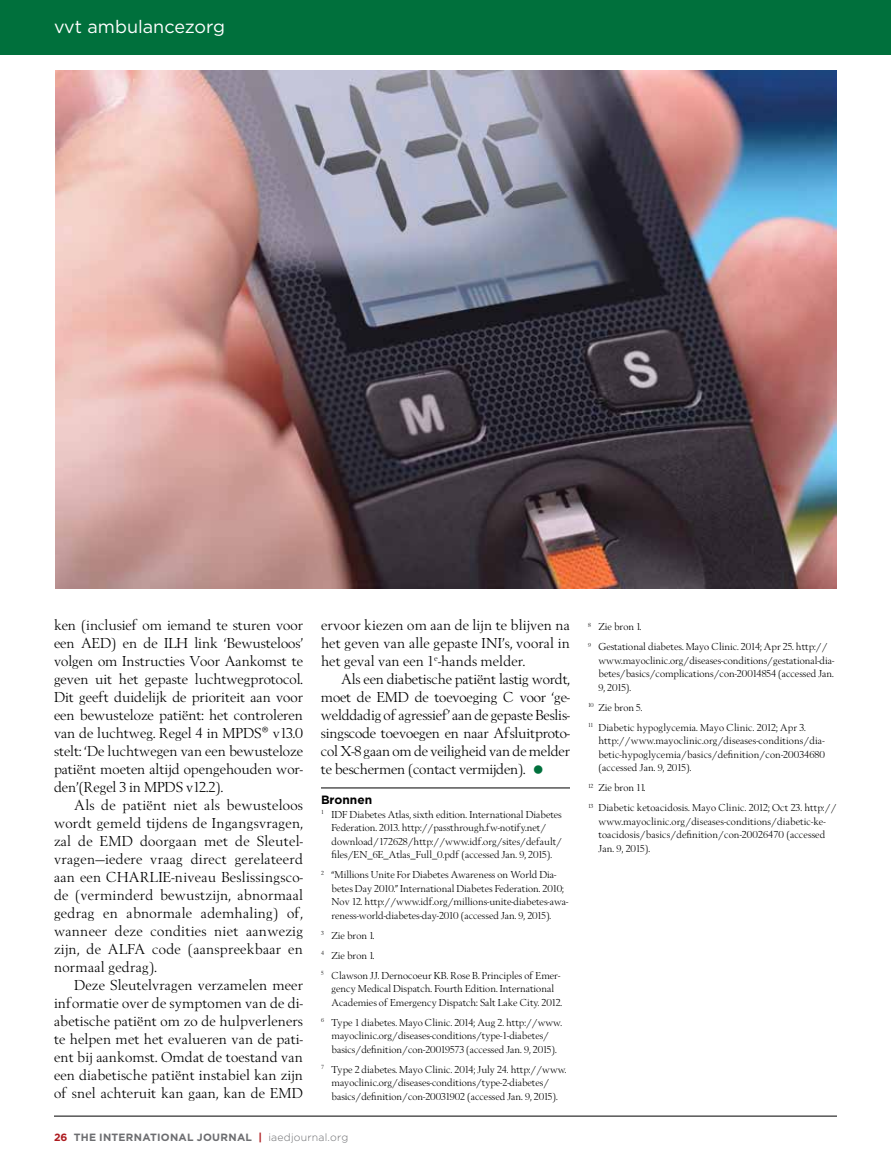
<style>
.page{position:relative;width:891px;height:1175px;background:#fff}
.page>*{position:absolute;margin:0;border:0;box-sizing:border-box;transform-origin:0 0}
.t1{font:18px "Gotham HTF";color:#fff}
.t2{font:15px/18px "Berling";letter-spacing:.01em;color:#000;text-align:justify}
.t3{font:700 12px "Gotham HTF";color:#000}
.t4{font:10.5px/13.5px "Berling";color:#000}
.t5{font:700 10.5px "Gotham HTF";letter-spacing:.02em;color:#6d6e71}
.s1{color:#ae1b1f}
.s2{font-weight:300}
</style>
<div class="page">
<hr style="left:54px;top:1115px;width:783px;height:1px;background:#000">
<div style="left:0;top:0;width:891px;height:54px;background:#00703c"></div>
<hr style="left:321px;top:787px;width:249px;height:1px;background:#000">
<img style="left:56px;top:70px;width:781px;height:518px">
<h1 class="t1" style="left:54px;top:17px;width:172px">vvt ambulancezorg</h1>
<p class="t2" style="left:54px;top:616px;width:251px">ken (inclusief om iemand te sturen voor een AED) en de ILH link ‘Bewusteloos’ volgen om Instructies Voor Aankomst te geven uit het gepaste luchtwegprotocol.<br>Dit geeft duidelijk de prioriteit aan voor een bewusteloze patiënt: het controleren van de luchtweg. Regel 4 in MPDS® v13.0 stelt: ‘De luchtwegen van een bewusteloze patiënt moeten altijd opengehouden wor&shy;den’(Regel 3 in MPDS v12.2).</p>
<p class="t2" style="left:54px;top:796px;width:251px;text-indent:20px">Als de patiënt niet als bewusteloos wordt gemeld tijdens de Ingangsvragen, zal de EMD doorgaan met de Sleutel&shy;vragen—iedere vraag direct gerelateerd aan een CHARLIE-niveau Beslissingsco&shy;de (verminderd bewustzijn, abnormaal gedrag en abnormale ademhaling) of, wanneer deze condities niet aanwezig zijn, de ALFA code (aanspreekbaar en normaal gedrag).</p>
<p class="t2" style="left:54px;top:976px;width:251px;text-indent:20px">Deze Sleutelvragen verzamelen meer informatie over de symptomen van de di&shy;abetische patiënt om zo de hulpverleners te helpen met het evalueren van de pati&shy;ënt bij aankomst. Omdat de toestand van een diabetische patiënt instabiel kan zijn of snel achteruit kan gaan, kan de EMD</p>
<h2 class="t2" style="left:321px;top:616px;width:251px">ervoor kiezen om aan de lijn te blijven na het geven van alle gepaste INI’s, vooral in het geval van een 1<sup>e</sup>-hands melder.</h2>
<p class="t2" style="left:321px;top:670px;width:251px;text-indent:20px">Als een diabetische patiënt lastig wordt, moet de EMD de toevoeging C voor ‘ge&shy;welddadig of agressief’ aan de gepaste Beslis&shy;singscode toevoegen en naar Afsluitproto&shy;col X-8 gaan om de veiligheid van de melder te beschermen (contact vermijden).</p>
<p class="t3" style="left:321px;top:793px;width:53px">Bronnen</p>
<p class="t4" style="left:332px;top:807px;width:232px;text-indent:-10px"><sup>1</sup> IDF Diabetes Atlas, sixth edition. International Diabetes Federation. 2013. http://passthrough.fw-notify.net/ download/172628/http://www.idf.org/sites/default/ files/EN_6E_Atlas_Full_0.pdf (accessed Jan. 9, 2015).</p>
<p class="t4" style="left:332px;top:868px;width:238px;text-indent:-10px"><sup>2</sup> “Millions Unite For Diabetes Awareness on World Dia&shy;betes Day 2010.” International Diabetes Federation. 2010; Nov 12. http://www.idf.org/millions-unite-diabetes-awa&shy;reness-world-diabetes-day-2010 (accessed Jan. 9, 2015).</p>
<p class="t4" style="left:321px;top:925px;width:241px;line-height:20px"><sup>3</sup> Zie bron 1.<br><sup>4</sup> Zie bron 1.<br><sup>5</sup> Clawson JJ. Dernocoeur KB. Rose B. Principles of Emer-</p>
<p class="t4" style="left:332px;top:982px;width:232px">gency Medical Dispatch. Fourth Edition. International<br>Academies of Emergency Dispatch: Salt Lake City. 2012.</p>
<p class="t4" style="left:321px;top:1015px;width:243px;text-align:center"><sup>6</sup> Type 1 diabetes. Mayo Clinic. 2014; Aug 2. http://www. mayoclinic.org/diseases-conditions/type-1-diabetes/ basics/definition/con-20019573 (accessed Jan. 9, 2015).</p>
<p class="t4" style="left:332px;top:1062px;width:237px;text-indent:-10px"><sup>7</sup> Type 2 diabetes. Mayo Clinic. 2014; July 24. http://www. mayoclinic.org/diseases-conditions/type-2-diabetes/ basics/definition/con-20031902 (accessed Jan. 9, 2015).</p>
<p class="t5" style="left:54px;top:1131px;width:296px"><span class="s1">26</span> THE INTERNATIONAL JOURNAL <span class="s1">|</span> <span class="s2">iaedjournal.org</span></p>
<p class="t4" style="left:588px;top:617px;width:241px;line-height:20px"><sup>8</sup> Zie bron 1.<br><sup>9</sup> Gestational diabetes. Mayo Clinic. 2014; Apr 25. http://</p>
<p class="t4" style="left:598px;top:653px;width:237px;text-align:justify">www.mayoclinic.org/diseases-conditions/gestational-dia&shy;betes/basics/complications/con-20014854 (accessed Jan.<br>9, 2015).</p>
<p class="t4" style="left:588px;top:697px;width:219px;line-height:20px"><sup>10</sup> Zie bron 5.<br><sup>11</sup> Diabetic hypoglycemia. Mayo Clinic. 2012; Apr 3.</p>
<p class="t4" style="left:598px;top:734px;width:228px;text-align:justify">http://www.mayoclinic.org/diseases-conditions/dia&shy;betic-hypoglycemia/basics/definition/con-20034680 (accessed Jan. 9, 2015).</p>
<p class="t4" style="left:588px;top:777px;width:250px;line-height:20px"><sup>12</sup> Zie bron 11.<br><sup>13</sup> Diabetic ketoacidosis. Mayo Clinic. 2012; Oct 23. http://</p>
<p class="t4" style="left:598px;top:814px;width:229px;text-align:justify">www.mayoclinic.org/diseases-conditions/diabetic-ke&shy;toacidosis/basics/definition/con-20026470 (accessed Jan. 9, 2015).</p>
</div>
